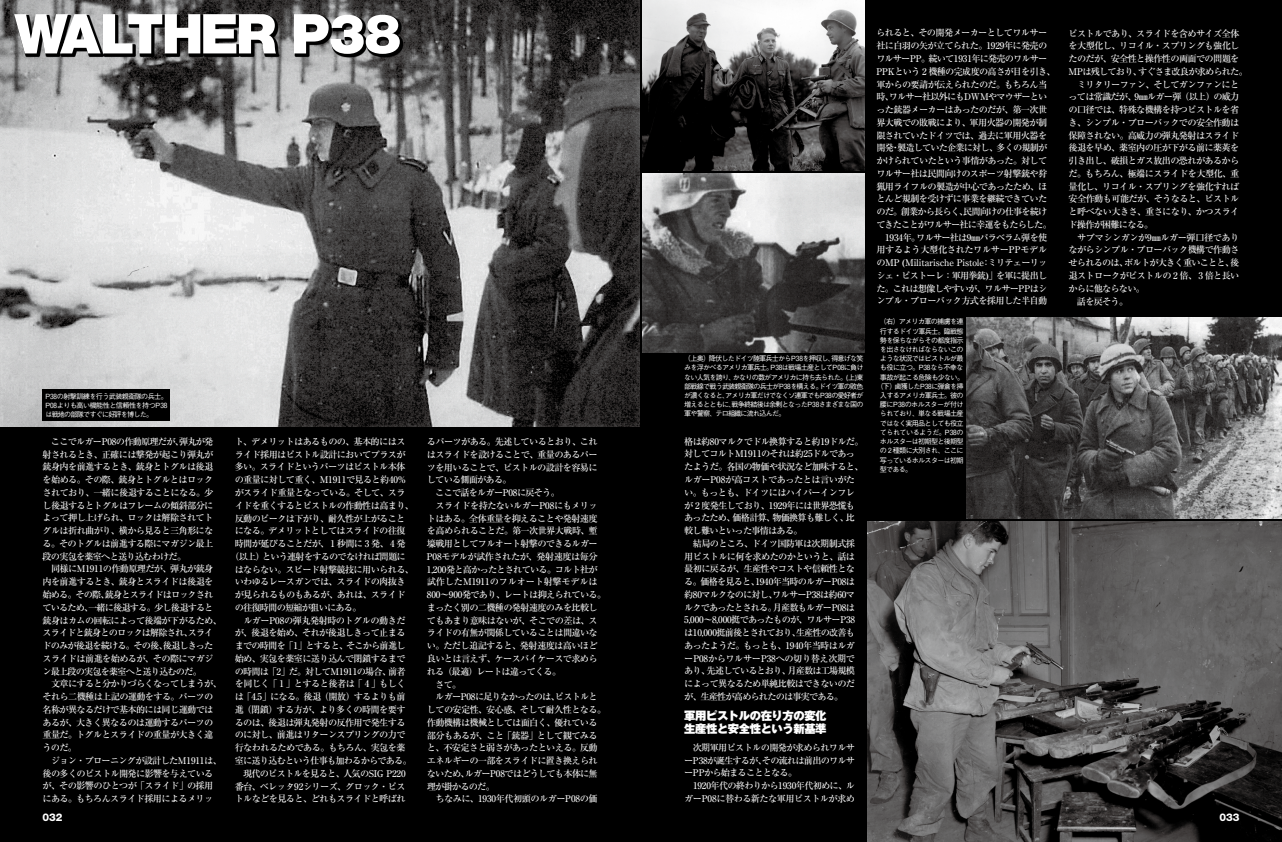
<style>
.page{position:relative;width:1282px;height:842px;background:#fff}
.page>*{position:absolute;margin:0;border:0;box-sizing:border-box;transform-origin:0 0}
.t1{font:900 11.3px/12.8px "Gothic MB101 Pro";letter-spacing:-.035em;color:#fff}
.t2{font:800 10.6px "Helvetica Neue LT Std";color:#fff}
.t3{font:500 9.2px/12.8px "Ryumin Pro";letter-spacing:-.075em;color:#fff}
.t4{font:500 7.1px/9.2px "Gothic BBB Pro";letter-spacing:-.1em;color:#fff;text-align:justify}
.t5{font:500 7.1px "Gothic BBB Pro";letter-spacing:-.075em;color:#fff}
</style>
<div class="page">
<div style="left:0;top:0;width:1281px;height:842px;background:#000"></div>
<img style="left:867px;top:521px;width:414px;height:321px">
<img style="left:642px;top:0;width:222px;height:170px">
<img style="left:966px;top:317px;width:315px;height:202px">
<img style="left:642px;top:173px;width:222px;height:179px">
<img style="left:0;top:0;width:639px;height:427px">
<svg style="left:15px;top:15px;width:388px;height:42px"></svg>
<svg style="left:14px;top:14px;width:386px;height:40px;background:#b9b8b9"></svg>
<div style="left:43px;top:390px;width:127px;height:31px;background:#000"></div>
<p class="t4" style="left:45px;top:391px;width:124px">P38の射撃訓練を行う武装親衛隊の兵士。P08よりも高い機能性と信頼性を持つP38は戦地の部隊ですぐに好評を博した。</p>
<p class="t3" style="left:42px;top:434px;width:181px">　ここでルガーP08の作動原理だが、弾丸が発射されるとき、正確には撃発が起こり弾丸が銃身内を前進するとき、銃身とトグルは後退を始める。その際、銃身とトグルとはロックされており、一緒に後退することになる。少し後退するとトグルはフレームの傾斜部分によって押し上げられ、ロックは解除されてトグルは折れ曲がり、横から見ると三角形になる。そのトグルは前進する際にマガジン最上段の実包を薬室へと送り込むわけだ。<br>　同様にM1911の作動原理だが、弾丸が銃身内を前進するとき、銃身とスライドは後退を始める。その際、銃身とスライドはロックされているため、一緒に後退する。少し後退すると銃身はカムの回転によって後端が下がるため、スライドと銃身とのロックは解除され、スライドのみが後退を続ける。その後、後退しきったスライドは前進を始めるが、その際にマガジン最上段の実包を薬室へと送り込むのだ。<br>　文章にすると分かりづらくなってしまうが、それら二機種は上記の運動をする。パーツの名称が異なるだけで基本的には同じ運動ではあるが、大きく異なるのは運動するパーツの重量だ。トグルとスライドの重量が大きく違うのだ。<br>　ジョン・ブローニングが設計したM1911は、後の多くのピストル開発に影響を与えているが、その影響のひとつが「スライド」の採用にある。もちろんスライド採用によるメリッ</p>
<p class="t3" style="left:235px;top:434px;width:172px">ト、デメリットはあるものの、基本的にはス</p>
<p class="t3" style="left:235px;top:447px;width:172px">ライド採用はピストル設計においてプラスが</p>
<p class="t3" style="left:235px;top:460px;width:172px">多い。スライドというパーツはピストル本体</p>
<p class="t3" style="left:235px;top:473px;width:172px">の重量に対して重く、M1911で見ると約40%</p>
<p class="t3" style="left:235px;top:485px;width:172px">がスライド重量となっている。そして、スラ</p>
<p class="t3" style="left:235px;top:498px;width:181px">イドを重くするとピストルの作動性は高まり、</p>
<p class="t3" style="left:235px;top:511px;width:172px">反動のピークは下がり、耐久性が上がること</p>
<p class="t3" style="left:235px;top:524px;width:172px">になる。デメリットとしてはスライドの往復</p>
<p class="t3" style="left:235px;top:536px;width:172px">時間が延びることだが、１秒間に３発、４発</p>
<p class="t3" style="left:230px;top:549px;width:177px">（以上）という連射をするのでなければ問題に</p>
<p class="t3" style="left:235px;top:562px;width:181px">はならない。スピード射撃競技に用いられる、</p>
<p class="t3" style="left:235px;top:575px;width:172px">いわゆるレースガンでは、スライドの肉抜き</p>
<p class="t3" style="left:235px;top:588px;width:172px">が見られるものもあるが、あれは、スライド</p>
<p class="t3" style="left:235px;top:600px;width:128px">の往復時間の短縮が狙いにある。</p>
<p class="t3" style="left:235px;top:613px;width:172px">　ルガーP08の弾丸発射時のトグルの動きだ</p>
<p class="t3" style="left:235px;top:626px;width:172px">が、後退を始め、それが後退しきって止まる</p>
<p class="t3" style="left:235px;top:639px;width:172px">までの時間を「1」とすると、そこから前進し</p>
<p class="t3" style="left:235px;top:651px;width:172px">始め、実包を薬室に送り込んで閉鎖するまで</p>
<p class="t3" style="left:235px;top:664px;width:172px">の時間は「2」だ。対してM1911の場合、前者</p>
<p class="t3" style="left:235px;top:677px;width:172px">を同じく「１」とすると後者は「４」もしく</p>
<p class="t3" style="left:235px;top:690px;width:172px">は「4.5」になる。後退（開放）するよりも前</p>
<p class="t3" style="left:235px;top:702px;width:172px">進（閉鎖）する方が、より多くの時間を要す</p>
<p class="t3" style="left:235px;top:715px;width:172px">るのは、後退は弾丸発射の反作用で発生する</p>
<p class="t3" style="left:235px;top:728px;width:172px">のに対し、前進はリターンスプリングの力で</p>
<p class="t3" style="left:235px;top:741px;width:172px">行なわれるためである。もちろん、実包を薬</p>
<p class="t3" style="left:235px;top:753px;width:179px">室に送り込むという仕事も加わるからである。</p>
<p class="t3" style="left:235px;top:766px;width:172px">　現代のピストルを見ると、人気のSIG P220</p>
<p class="t3" style="left:235px;top:779px;width:172px">番台、ベレッタ92シリーズ、グロック・ピス</p>
<p class="t3" style="left:235px;top:792px;width:172px">トルなどを見ると、どれもスライドと呼ばれ</p>
<p class="t3" style="left:427px;top:435px;width:181px">るパーツがある。先述しているとおり、これはスライドを設けることで、重量のあるパーツを用いることで、ピストルの設計を容易にしている側面がある。<br>　ここで話をルガーP08に戻そう。<br>　スライドを持たないルガーP08にもメリットはある。全体重量を抑えることや発射速度を高められることだ。第一次世界大戦時、塹壕戦用としてフルオート射撃のできるルガー<br>P08モデルが試作されたが、発射速度は毎分<br>1,200発と高かったとされている。コルト社が試作したM1911のフルオート射撃モデルは<br>800～900発であり、レートは抑えられている。まったく別の二機種の発射速度のみを比較してもあまり意味はないが、そこでの差は、スライドの有無が関係していることは間違いない。ただし追記すると、発射速度は高いほど良いとは言えず、ケースバイケースで求められる（最適）レートは違ってくる。<br>　さて。<br>　ルガーP08に足りなかったのは、ピストルとしての安定性、安心感、そして耐久性となる。作動機構は機械としては面白く、優れている部分もあるが、こと「銃器」として観てみると、不安定さと弱さがあったといえる。反動エネルギーの一部をスライドに置き換えられないため、ルガーP08ではどうしても本体に無理が掛かるのだ。<br>　ちなみに、1930年代初頭のルガーP08の価</p>
<p class="t4" style="left:684px;top:353px;width:181px">（上奥）降伏したドイツ陸軍兵士からP38を押収し、得意げな笑みを浮かべるアメリカ軍兵士。P38は戦場土産としてP08に負けない人気を誇り、かなりの数がアメリカに持ち去られた。(上)東部戦線で戦う武装親衛隊の兵士がP38を構える。ドイツ軍の敗色が濃くなると、アメリカ軍だけでなくソ連軍でもP38の愛好者が増えるとともに、戦争終結後は余剰となったP38さまざまな国の軍や警察、テロ組織に流れ込んだ。</p>
<p class="t3" style="left:684px;top:434px;width:181px">格は約80マルクでドル換算すると約19ドルだ。対してコルトM1911のそれは約25ドルであったようだ。各国の物価や状況など加味すると、ルガーP08が高コストであったとは言いがたい。もっとも、ドイツにはハイパーインフレが２度発生しており、1929年には世界恐慌もあったため、価格計算、物価換算も難しく、比較し難いといった事情はある。<br>　結局のところ、ドイツ国防軍は次期制式採用ピストルに何を求めたのかというと、話は最初に戻るが、生産性やコストや信頼性となる。価格を見ると、1940年当時のルガーP08は約80マルクなのに対し、ワルサーP38は約60マルクであったとされる。月産数もルガーP08は<br>5,000～8,000挺であったものが、ワルサーP38は10,000挺前後とされており、生産性の改善もあったようだ。もっとも、1940年当時はルガーP08からワルサーP38への切り替え次期であり、先述しているとおり、月産数は工場規模によって異なるため単純比較はできないのだが、生産性が高められたのは事実である。</p>
<p class="t1" style="left:684px;top:708px;width:144px">軍用ピストルの在り方の変化生産性と安全性という新基準</p>
<p class="t3" style="left:684px;top:740px;width:172px">　次期軍用ピストルの開発が求められワルサーP38が誕生するが、その流れは前出のワルサーPPから始まることとなる。<br>　1920年代の終わりから1930年代初めに、ルガーP08に替わる新たな軍用ピストルが求め</p>
<p class="t3" style="left:876px;top:26px;width:181px">られると、その開発メーカーとしてワルサー社に白羽の矢が立てられた。1929年に発売のワルサーPP。続いて1931年に発売のワルサー<br>PPKという２機種の完成度の高さが目を引き、軍からの要請が伝えられたのだ。もちろん当時、ワルサー社以外にもDWMやマウザーといった銃器メーカーはあったのだが、第一次世界大戦での敗戦により、軍用火器の開発が制限されていたドイツでは、過去に軍用火器を開発・製造していた企業に対し、多くの規制がかけられていたという事情があった。対してワルサー社は民間向けのスポーツ射撃銃や狩猟用ライフルの製造が中心であったため、ほとんど規制を受けずに事業を継続できていたのだ。創業から長らく、民間向けの仕事を続けてきたことがワルサー社に幸運をもたらした。　1934年。ワルサー社は9㎜パラベラム弾を使用するよう大型化されたワルサーPPモデルのMP (Militarische Pistole：ミリテェーリッシェ・ピストーレ：軍用拳銃)」を軍に提出した。これは想像しやすいが、ワルサーPPはシンプル・ブローバック方式を採用した半自動</p>
<p class="t3" style="left:1068px;top:26px;width:181px">ピストルであり、スライドを含めサイズ全体を大型化し、リコイル・スプリングも強化したのだが、安全性と操作性の両面での問題を<br>MPは残しており、すぐさま改良が求められた。　ミリタリーファン、そしてガンファンにとっては常識だが、9㎜ルガー弾（以上）の威力の口径では、特殊な機構を持つピストルを省き、シンプル・ブローバックでの安全作動は保障されない。高威力の弾丸発射はスライド後退を早め、薬室内の圧が下がる前に薬莢を引き出し、破損とガス放出の恐れがあるからだ。もちろん、極端にスライドを大型化、重量化し、リコイル・スプリングを強化すれば安全作動も可能だが、そうなると、ピストルと呼べない大きさ、重さになり、かつスライド操作が困難になる。<br>　サブマシンガンが9㎜ルガー弾口径でありながらシンプル・ブローバック機構で作動させられるのは、ボルトが大きく重いことと、後退ストロークがピストルの２倍、３倍と長いからに他ならない。<br>　話を戻そう。</p>
<p class="t4" style="left:879px;top:316px;width:85px">（右）アメリカ軍の捕虜を連</p>
<p class="t4" style="left:879px;top:325px;width:85px">行するドイツ軍兵士。臨戦態</p>
<p class="t4" style="left:879px;top:335px;width:85px">勢を保ちながらその都度指示</p>
<p class="t4" style="left:879px;top:344px;width:85px">を出さなければならないこの</p>
<p class="t4" style="left:879px;top:353px;width:85px">ような状況ではピストルが最</p>
<p class="t5" style="left:879px;top:362px;width:85px">も役に立つ。P38なら不幸な</p>
<p class="t4" style="left:879px;top:371px;width:86px">事故が起こる危険も少ない。</p>
<p class="t4" style="left:876px;top:381px;width:89px">（下）鹵獲したP38に弾倉を挿</p>
<p class="t4" style="left:879px;top:390px;width:85px">入するアメリカ軍兵士。彼の</p>
<p class="t4" style="left:879px;top:399px;width:85px">腰にP38のホルスターが付け</p>
<p class="t4" style="left:879px;top:408px;width:85px">られており、単なる戦場土産</p>
<p class="t4" style="left:879px;top:417px;width:85px">ではなく実用品としても役立</p>
<p class="t5" style="left:879px;top:426px;width:85px">てられているようだ。P38の</p>
<p class="t4" style="left:879px;top:436px;width:85px">ホルスターは初期型と後期型</p>
<p class="t4" style="left:879px;top:445px;width:85px">の２種類に大別され、ここに</p>
<p class="t4" style="left:879px;top:454px;width:85px">写っているホルスターは初期</p>
<p class="t4" style="left:879px;top:464px;width:34px">型である。</p>
<p class="t2" style="left:43px;top:810px;width:22px">032</p>
<p class="t2" style="left:1219px;top:810px;width:22px">033</p>
</div>
